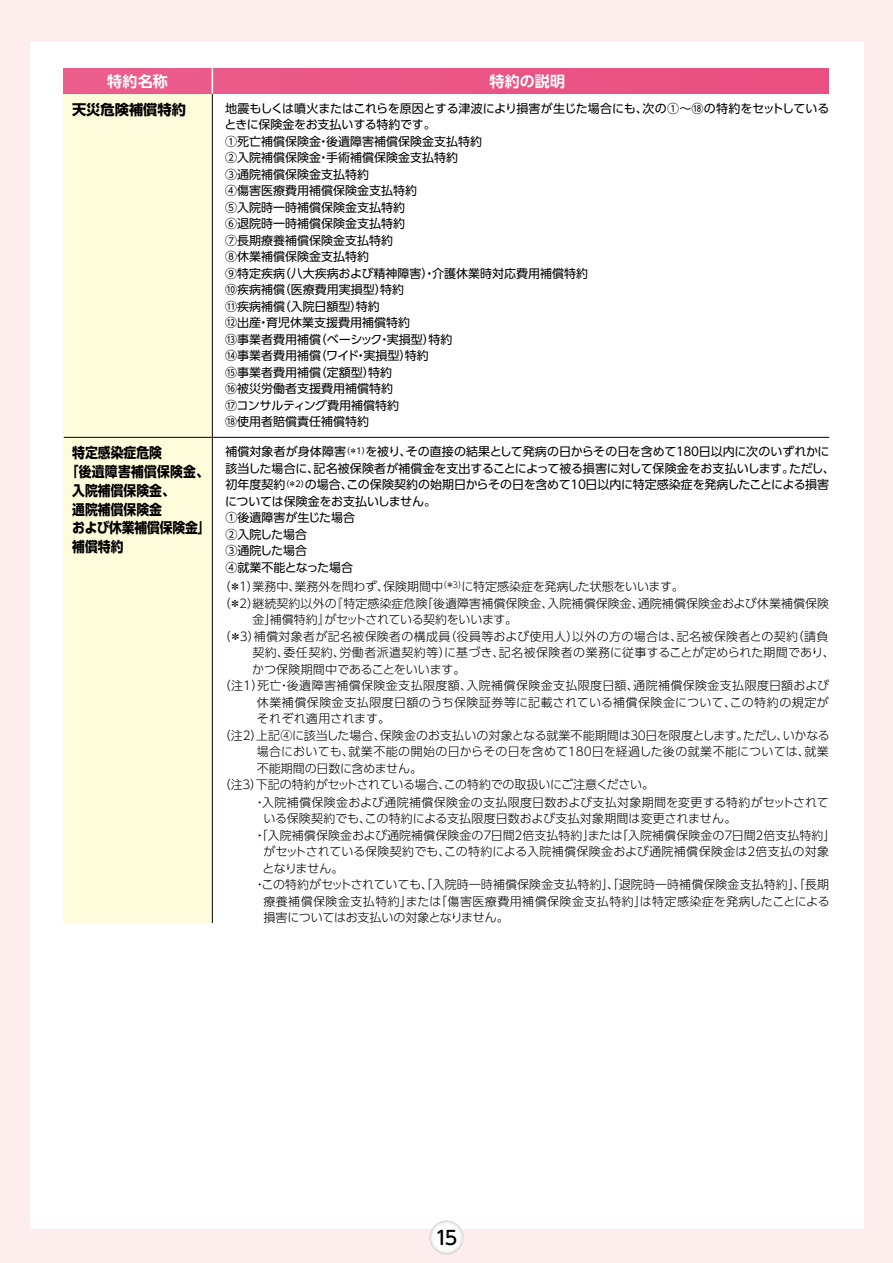
<style>
.page{position:relative;width:893px;height:1263px;background:#fdeeed}
.page>*{position:absolute;margin:0;border:0;box-sizing:border-box;transform-origin:0 0}
.t1{font:500 19.2px "UD Shin Go Pro";color:#000}
.t2{font:700 15px "UD Shin Go Pro De";letter-spacing:.015em;color:#fff}
.t3{font:700 14.25px "UD Shin Go Pro";color:#000;scale:.9 1}
.t4{font:700 14.25px "UD Shin Go Pro";color:#000}
.t5{font:12px/16.5px "UD Shin Go Pro";color:#000}
.t6{font:300 12px "UD Shin Go Pro";letter-spacing:.005em;color:#000}
.t7{font:300 12px "UD Shin Go Pro";letter-spacing:.03em;color:#000}
.t8{font:300 12px "UD Shin Go Pro";letter-spacing:.035em;color:#000}
.t9{font:300 12px "UD Shin Go Pro";letter-spacing:.025em;color:#000}
.t10{font:300 12px "UD Shin Go Pro";letter-spacing:.04em;color:#000}
.t11{font:300 12px "UD Shin Go Pro";letter-spacing:-.025em;color:#000}
.t12{font:300 12px "UD Shin Go Pro";letter-spacing:-.03em;color:#000}
.t13{font:300 12px "UD Shin Go Pro";letter-spacing:-.015em;color:#000}
.t14{font:300 12px "UD Shin Go Pro";letter-spacing:-.02em;color:#000}
</style>
<div class="page">
<div style="left:30px;top:43px;width:833px;height:1186px;background:#fff"></div>
<div style="left:64px;top:94px;width:148px;height:829px;background:#fffcdb"></div>
<hr style="left:212px;top:68px;width:1px;height:855px;background:#000">
<div style="left:64px;top:68px;width:765px;height:26px;background:#eb5687"></div>
<svg style="left:212px;top:68px;width:1px;height:26px"></svg>
<hr style="left:64px;top:437px;width:765px;height:1px;background:#000">
<svg style="left:430px;top:1220px;width:34px;height:34px"></svg>
<p class="t2" style="left:107px;top:69px;width:62px">特約名称</p>
<p class="t2" style="left:489px;top:69px;width:77px">特約の説明</p>
<p class="t4" style="left:72px;top:98px;width:115px">天災危険補償特約</p>
<p class="t5" style="left:224px;top:100px;width:606px">地震もしくは噴火またはこれらを原因とする津波により損害が生じた場合にも、次の①～⑱の特約をセットしているときに保険金をお支払いする特約です。<br>①死亡補償保険金・後遺障害補償保険金支払特約<br>②入院補償保険金・手術補償保険金支払特約<br>③通院補償保険金支払特約<br>④傷害医療費用補償保険金支払特約<br>⑤入院時一時補償保険金支払特約<br>⑥退院時一時補償保険金支払特約<br>⑦長期療養補償保険金支払特約<br>⑧休業補償保険金支払特約<br>⑨特定疾病（八大疾病および精神障害）・介護休業時対応費用補償特約<br>⑩疾病補償（医療費用実損型）特約<br>⑪疾病補償（入院日額型）特約<br>⑫出産・育児休業支援費用補償特約<br>⑬事業者費用補償（ベーシック・実損型）特約<br>⑭事業者費用補償（ワイド・実損型）特約<br>⑮事業者費用補償（定額型）特約<br>⑯被災労働者支援費用補償特約<br>⑰コンサルティング費用補償特約<br>⑱使用者賠償責任補償特約</p>
<p class="t5" style="left:225px;top:443px;width:611px">補償対象者が身体障害<sup>（＊１）</sup>を被り、その直接の結果として発病の日からその日を含めて１８０日以内に次のいずれかに該当した場合に、記名被保険者が補償金を支出することによって被る損害に対して保険金をお支払いします。ただし、初年度契約<sup>（＊２）</sup>の場合、この保険契約の始期日からその日を含めて１０日以内に特定感染症を発病したことによる損害については保険金をお支払いしません。<br>①後遺障害が生じた場合<br>②入院した場合<br>③通院した場合<br>④就業不能となった場合</p>
<p class="t3" style="left:72px;top:441px;width:101px">特定感染症危険</p>
<p class="t3" style="left:66px;top:460px;width:161px">「後遺障害補償保険金、</p>
<p class="t3" style="left:72px;top:479px;width:116px">入院補償保険金、</p>
<p class="t3" style="left:72px;top:498px;width:101px">通院補償保険金</p>
<p class="t3" style="left:72px;top:516px;width:155px">および休業補償保険金」</p>
<p class="t3" style="left:72px;top:535px;width:59px">補償特約</p>
<p class="t6" style="left:219px;top:577px;width:466px">（＊１）業務中、業務外を問わず、保険期間中<sup>（＊３）</sup>に特定感染症を発病した状態をいいます。</p>
<p class="t6" style="left:219px;top:594px;width:612px">（＊２）継続契約以外の『特定感染症危険「後遺障害補償保険金、入院補償保険金、通院補償保険金および休業補償保険</p>
<p class="t12" style="left:252px;top:610px;width:266px">金」補償特約』がセットされている契約をいいます。</p>
<p class="t9" style="left:219px;top:627px;width:611px">（＊３）補償対象者が記名被保険者の構成員（役員等および使用人）以外の方の場合は、記名被保険者との契約（請負</p>
<p class="t8" style="left:252px;top:643px;width:584px">契約、委任契約、労働者派遣契約等）に基づき、記名被保険者の業務に従事することが定められた期間であり、</p>
<p class="t6" style="left:252px;top:660px;width:215px">かつ保険期間中であることをいいます。</p>
<p class="t7" style="left:219px;top:676px;width:612px">（注１）死亡・後遺障害補償保険金支払限度額、入院補償保険金支払限度日額、通院補償保険金支払限度日額および</p>
<p class="t10" style="left:257px;top:693px;width:573px">休業補償保険金支払限度日額のうち保険証券等に記載されている補償保険金について、この特約の規定が</p>
<p class="t6" style="left:257px;top:709px;width:135px">それぞれ適用されます。</p>
<p class="t6" style="left:219px;top:726px;width:613px">（注２）上記④に該当した場合、保険金のお支払いの対象となる就業不能期間は３０日を限度とします。ただし、いかなる</p>
<p class="t6" style="left:257px;top:742px;width:573px">場合においても、就業不能の開始の日からその日を含めて１８０日を経過した後の就業不能については、就業</p>
<p class="t14" style="left:257px;top:759px;width:167px">不能期間の日数に含めません。</p>
<p class="t11" style="left:219px;top:775px;width:437px">（注３）下記の特約がセットされている場合、この特約での取扱いにご注意ください。</p>
<p class="t7" style="left:254px;top:792px;width:577px">・入院補償保険金および通院補償保険金の支払限度日数および支払対象期間を変更する特約がセットされて</p>
<p class="t6" style="left:263px;top:809px;width:474px">いる保険契約でも、この特約による支払限度日数および支払対象期間は変更されません。</p>
<p class="t6" style="left:254px;top:825px;width:583px">・「入院補償保険金および通院補償保険金の７日間２倍支払特約」または「入院補償保険金の７日間２倍支払特約」</p>
<p class="t7" style="left:263px;top:842px;width:567px">がセットされている保険契約でも、この特約による入院補償保険金および通院補償保険金は２倍支払の対象</p>
<p class="t6" style="left:263px;top:858px;width:82px">となりません。</p>
<p class="t6" style="left:254px;top:875px;width:577px">・この特約がセットされていても「、入院時一時補償保険金支払特約」「、退院時一時補償保険金支払特約」「、長期</p>
<p class="t8" style="left:263px;top:891px;width:568px">療養補償保険金支払特約」または「傷害医療費用補償保険金支払特約」は特定感染症を発病したことによる</p>
<p class="t13" style="left:263px;top:908px;width:247px">損害についてはお支払いの対象となりません。</p>
<h1 class="t1" style="left:435px;top:1222px;width:24px">15</h1>
</div>
